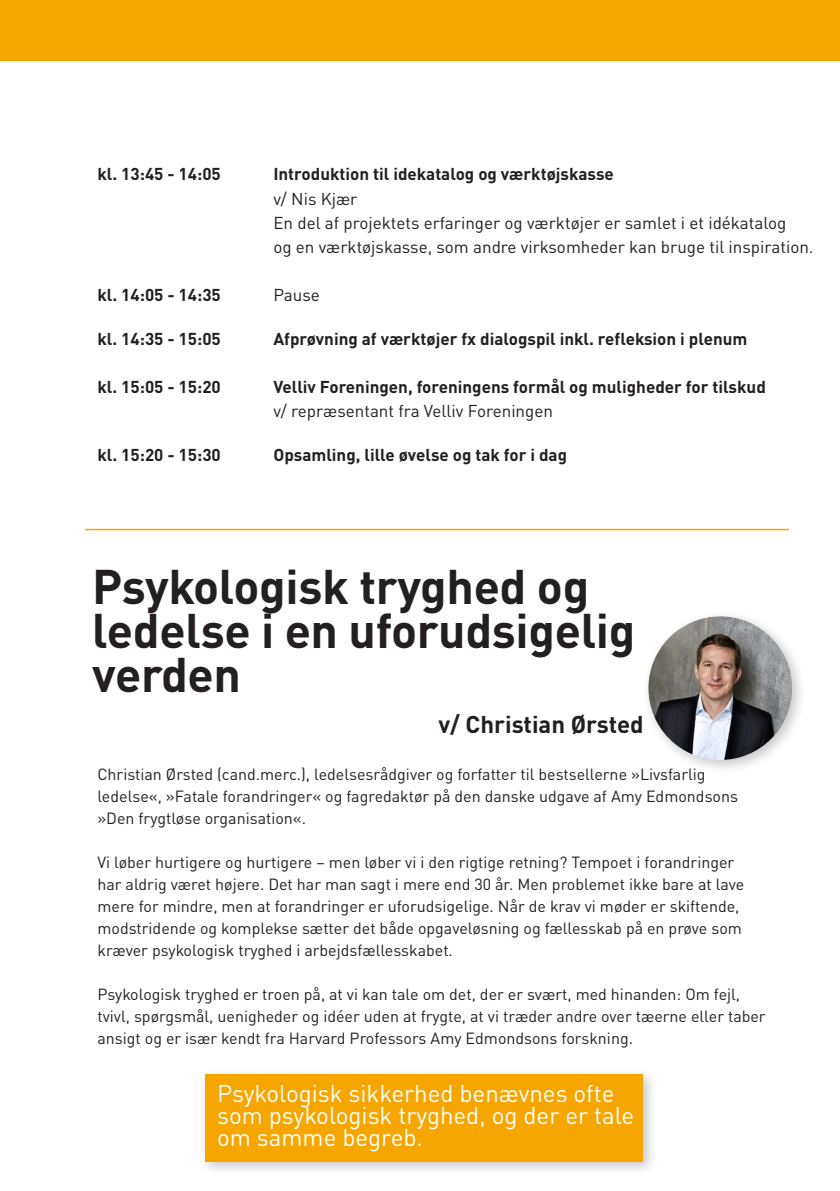
<style>
.page{position:relative;width:840px;height:1191px;background:#fff}
.page>*{position:absolute;margin:0;border:0;box-sizing:border-box;transform-origin:0 0}
.t1{font:700 48px/44px "DINOT";letter-spacing:-.01em;color:#231f20}
.Brødtekst_8{font:24px/22px "DINOT";color:#fff}
.Overskrift{font:700 24px "DINOT";color:#231f20}
.Brødtekst{font:700 17px/24px "DINOT";color:#231f20}
.Brødtekst-2{font:17px/24px "DINOT";color:#231f20}
.Brødtekst_8-2{font:16px/22px "DINOT";color:#231f20}
.s1{font-weight:700}
.s2{font-weight:400}
</style>
<div class="page">
<div style="left:198px;top:1066px;width:459px;height:110px;background:#231f20;opacity:.25"></div>
<div style="left:205px;top:1073px;width:437px;height:88px;background:#f7a600"></div>
<div style="left:641px;top:609px;width:165px;height:166px;background:#231f20;opacity:.25"></div>
<img style="left:648px;top:616px;width:143px;height:144px;border-radius:72px">
<hr style="left:85px;top:529px;width:703px;height:1px;background:#f7a600">
<div style="left:0;top:0;width:839px;height:60px;background:#f7a600"></div>
<p class="Brødtekst" style="left:97px;top:162px;width:125px">kl. 13:45 - 14:05</p>
<p class="Brødtekst-2" style="left:273px;top:162px;width:541px"><span class="s1">Introduktion til idekatalog og værktøjskasse<br></span>v/ Nis Kjær<br>En del af projektets erfaringer og værktøjer er samlet i et idékatalog<br>og en værktøjskasse, som andre virksomheder kan bruge til inspiration.</p>
<p class="Brødtekst" style="left:97px;top:282px;width:125px">kl. 14:05 - 14:35</p>
<p class="Brødtekst-2" style="left:273px;top:282px;width:48px">Pause</p>
<p class="Brødtekst" style="left:97px;top:326px;width:125px">kl. 14:35 - 15:05</p>
<p class="Brødtekst" style="left:273px;top:326px;width:475px">Afprøvning af værktøjer fx dialogspil inkl. refleksion i plenum</p>
<p class="Brødtekst" style="left:97px;top:374px;width:125px">kl. 15:05 - 15:20</p>
<p class="Brødtekst" style="left:273px;top:374px;width:494px">Velliv Foreningen, foreningens formål og muligheder for tilskud <span class="s2">v/ repræsentant fra Velliv Foreningen</span></p>
<p class="Brødtekst" style="left:97px;top:442px;width:125px">kl. 15:20 - 15:30</p>
<p class="Brødtekst" style="left:273px;top:442px;width:295px">Opsamling, lille øvelse og tak for i dag</p>
<p class="t1" style="left:92px;top:563px;width:544px">Psykologisk tryghed og ledelse i en uforudsigelig verden</p>
<p class="Overskrift" style="left:438px;top:708px;width:207px">v/ Christian Ørsted</p>
<p class="Brødtekst_8-2" style="left:97px;top:763px;width:641px">Christian Ørsted (cand.merc.), ledelsesrådgiver og forfatter til bestsellerne »Livsfarlig ledelse«, »Fatale forandringer« og fagredaktør på den danske udgave af Amy Edmondsons »Den frygtløse organisation«.</p>
<p class="Brødtekst_8-2" style="left:97px;top:851px;width:648px">Vi løber hurtigere og hurtigere – men løber vi i den rigtige retning? Tempoet i forandringer har aldrig været højere. Det har man sagt i mere end 30 år. Men problemet ikke bare at lave mere for mindre, men at forandringer er uforudsigelige. Når de krav vi møder er skiftende, modstridende og komplekse sætter det både opgaveløsning og fællesskab på en prøve som kræver psykologisk tryghed i arbejdsfællesskabet.</p>
<p class="Brødtekst_8-2" style="left:97px;top:983px;width:669px">Psykologisk tryghed er troen på, at vi kan tale om det, der er svært, med hinanden: Om fejl, tvivl, spørgsmål, uenigheder og idéer uden at frygte, at vi træder andre over tæerne eller taber ansigt og er især kendt fra Harvard Professors Amy Edmondsons forskning.</p>
<p class="Brødtekst_8" style="left:217px;top:1081px;width:418px">Psykologisk sikkerhed benævnes ofte som psykologisk tryghed, og der er tale om samme begreb.</p>
</div>
